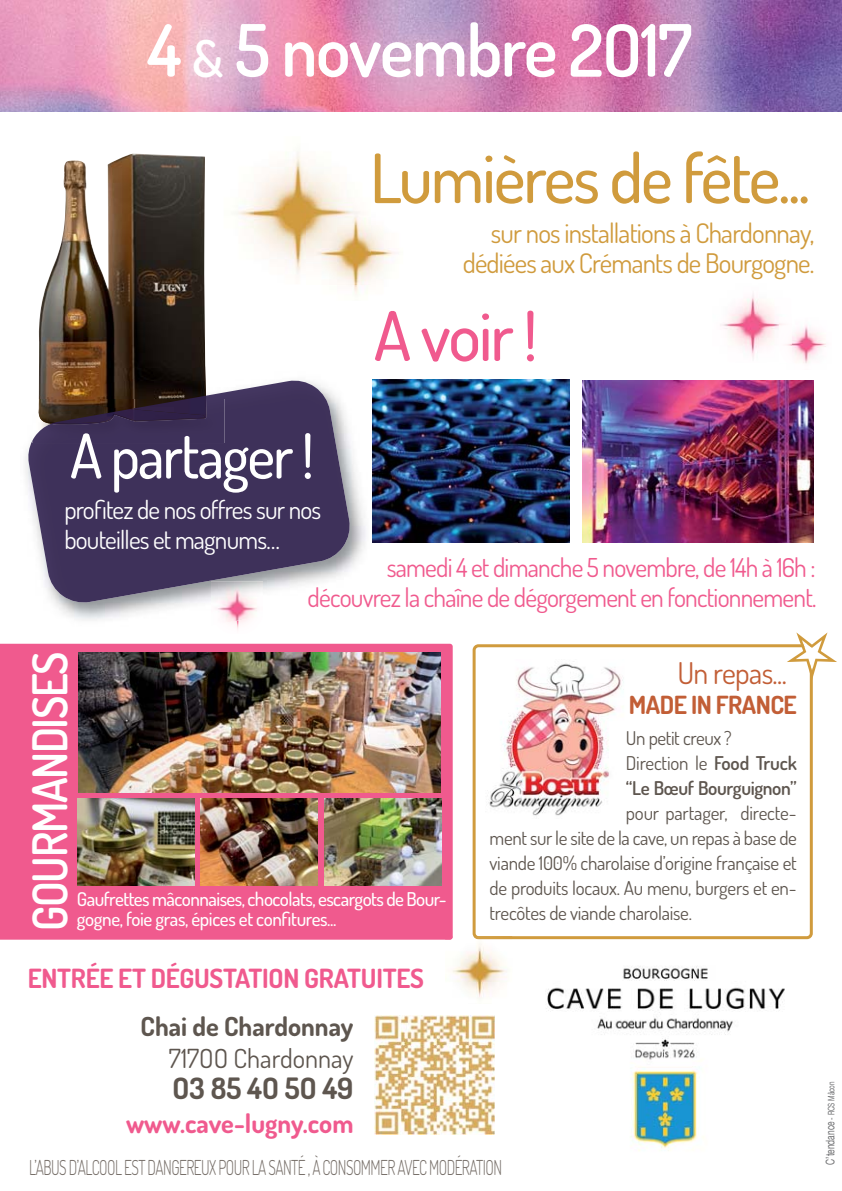
<style>
.page{position:relative;width:842px;height:1191px;background:#fff}
.page>*{position:absolute;margin:0;border:0;box-sizing:border-box;transform-origin:0 0}
.t1{font:600 72px "Dosis";letter-spacing:-.02em;color:#fff}
.t2{font:500 68px "Dosis";letter-spacing:-.03em;color:#d09b3d}
.t3{font:500 68px "Dosis";color:#f05a8e}
.t4{font:500 61.4px "Dosis";letter-spacing:-.03em;color:#fff;scale:.96 1}
.t5{font:600 48px "Dosis";letter-spacing:-.03em;color:#fff;scale:.95 1}
.t6{font:30px "Dosis";letter-spacing:-.02em;color:#c25e36}
.t7{font:700 29.4px "Dosis";color:#5e564f}
.t8{font:27px/30px "Dosis";letter-spacing:-.03em;color:#d09b3d;text-align:right}
.t9{font:700 26.4px "Dosis";letter-spacing:-.01em;color:#f05a8e}
.t10{font:700 26.2px "Dosis";color:#f05a8e}
.t11{font:700 26.2px "Dosis";color:#5e564f}
.t12{font:26.2px "Dosis";color:#5e564f}
.t13{font:26px/30px "Dosis";letter-spacing:-.03em;color:#f05a8e;text-align:right}
.t14{font:25.2px/30px "Dosis";letter-spacing:-.03em;color:#fff}
.t15{font:700 25px "Dosis";letter-spacing:-.02em;color:#c25e36}
.t16{font:300 20.6px "Dosis";letter-spacing:-.035em;color:#766e68;scale:.75 1}
.t17{font:19px/25px "Dosis";letter-spacing:-.015em;color:#5e564f;text-align:justify}
.t18{font:500 19px "Dosis";letter-spacing:-.03em;color:#fff}
.t19{font:600 19px/25px "Dosis";letter-spacing:-.02em;color:#5e564f}
.t20{font:12px "Helvetica Neue";color:#6d6e70;scale:.7 1}
.s1{font-size:50px}
.s2{font-weight:400}
.s3{font-size:9px}
</style>
<div class="page">
<img style="left:38px;top:154px;width:167px;height:187px">
<img style="left:0;top:341px;width:393px;height:303px">
<img style="left:39px;top:366px;width:167px;height:14px">
<img style="left:28px;top:380px;width:322px;height:223px">
<img style="left:33px;top:399px;width:192px;height:44px">
<img style="left:51px;top:399px;width:156px;height:26px">
<img style="left:54px;top:414px;width:151px;height:9px">
<img style="left:187px;top:396px;width:19px;height:3px">
<img style="left:0;top:0;width:842px;height:111px">
<img style="left:375px;top:1015px;width:120px;height:119px">
<img style="left:547px;top:966px;width:238px;height:185px">
<div style="left:0;top:644px;width:453px;height:295px;background:#f05a8e"></div>
<svg style="left:473px;top:644px;width:340px;height:295px"></svg>
<img style="left:485px;top:660px;width:141px;height:158px">
<svg style="left:787px;top:632px;width:50px;height:48px"></svg>
<img style="left:582px;top:380px;width:232px;height:162px">
<img style="left:373px;top:380px;width:196px;height:162px">
<img style="left:78px;top:798px;width:117px;height:87px">
<img style="left:78px;top:652px;width:363px;height:140px">
<img style="left:200px;top:798px;width:117px;height:87px">
<img style="left:324px;top:798px;width:117px;height:87px">
<img style="left:234px;top:152px;width:118px;height:122px">
<img style="left:346px;top:226px;width:49px;height:69px">
<svg style="left:377px;top:203px;width:23px;height:1px"></svg>
<img style="left:306px;top:203px;width:65px;height:81px">
<img style="left:720px;top:293px;width:59px;height:65px">
<img style="left:791px;top:325px;width:35px;height:39px">
<img style="left:779px;top:323px;width:12px;height:23px">
<img style="left:211px;top:625px;width:52px;height:8px">
<img style="left:211px;top:581px;width:52px;height:44px">
<img style="left:445px;top:939px;width:67px;height:59px">
<svg style="left:445px;top:936px;width:8px;height:3px"></svg>
<img style="left:473px;top:936px;width:39px;height:3px">
<h1 class="t1" style="left:147px;top:22px;width:546px">4 <span class="s1">&amp;</span> 5 novembre 2O17</h1>
<h2 class="t2" style="left:370px;top:151px;width:442px">Lumières de fête...</h2>
<h3 class="t8" style="left:463px;top:220px;width:353px">sur nos installations à Chardonnay, dédiées aux Crémants de Bourgogne.</h3>
<h2 class="t3" style="left:374px;top:309px;width:165px">A voir !</h2>
<h3 class="t4" style="left:70px;top:432px;width:256px">A partager !</h3>
<h3 class="t14" style="left:64px;top:497px;width:258px">profitez de nos offres sur nos bouteilles et magnums…</h3>
<h3 class="t13" style="left:308px;top:555px;width:510px">samedi 4 et dimanche 5 novembre, de 14h à 16h : découvrez la chaîne de dégorgement en fonctionnement.</h3>
<h3 class="t5" style="left:31px;top:931px;width:296px;rotate:-90deg">GOURMANDISES</h3>
<p class="t18" style="left:77px;top:891px;width:371px">Gaufrettes mâconnaises, chocolats, escargots de Bour-</p>
<p class="t18" style="left:77px;top:911px;width:261px">gogne, foie gras, épices et confitures...</p>
<h3 class="t9" style="left:28px;top:968px;width:398px">ENTRÉE ET DÉGUSTATION GRATUITES</h3>
<h3 class="t6" style="left:677px;top:661px;width:111px">Un repas...</h3>
<h3 class="t15" style="left:629px;top:695px;width:169px">MADE IN FRANCE</h3>
<p class="t19" style="left:626px;top:727px;width:172px"><span class="s2">Un petit creux ?<br>Direction le</span> Food Truck “Le Bœuf Bourguignon”</p>
<p class="t17" style="left:490px;top:802px;width:309px;text-indent:136px">pour partager, directe&shy;ment sur le site de la cave, un repas à base de viande 100% charolaise d’origine française et de produits locaux. Au menu, burgers et en&shy;trecôtes de viande charolaise.</p>
<h3 class="t11" style="left:141px;top:1016px;width:214px">Chai de Chardonnay</h3>
<h3 class="t12" style="left:169px;top:1047px;width:186px">717OO Chardonnay</h3>
<h3 class="t7" style="left:173px;top:1077px;width:182px">O3 85 4O 5O 49</h3>
<h3 class="t10" style="left:126px;top:1113px;width:229px">www.cave-lugny.com</h3>
<p class="t16" style="left:29px;top:1156px;width:632px">L’ABUS D’ALCOOL EST DANGEREUX POUR LA SANTÉ , À CONSOMMER AVEC MODÉRATION</p>
<p class="t20" style="left:826px;top:1164px;width:120px;rotate:-90deg">C’tendance <span class="s3">- RCS Mâcon</span></p>
</div>
